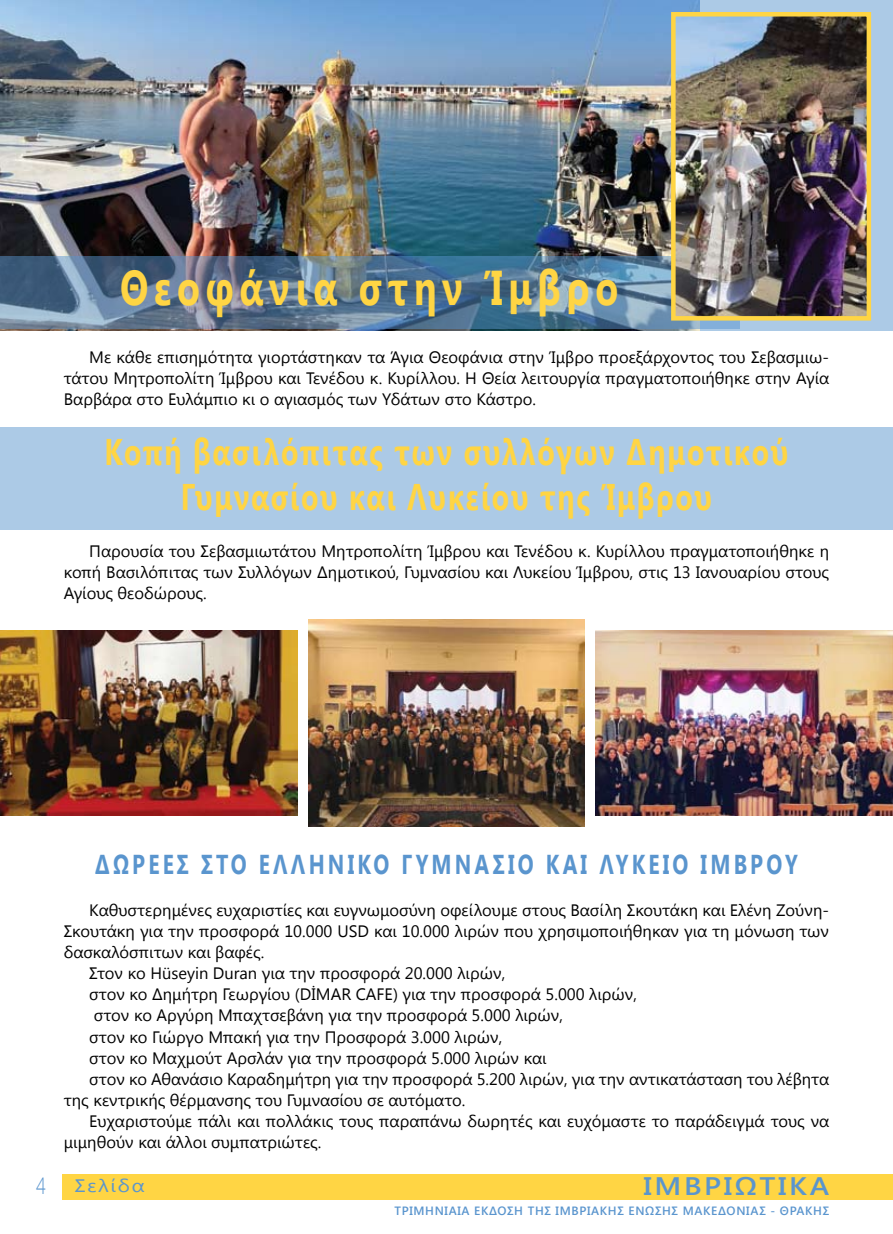
<style>
.page{position:relative;width:893px;height:1234px;background:#fff}
.page>*{position:absolute;margin:0;border:0;box-sizing:border-box;transform-origin:0 0}
.t1{font:700 48.75px "Segoe UI";letter-spacing:.15em;color:#ffd544;scale:.77 1}
.t2{font:700 37.05px/45px "Segoe UI";letter-spacing:.06em;color:#ffd544;text-align:center;scale:.77 1}
.t3{font:700 27.3px "Segoe UI";letter-spacing:.15em;color:#5a95ce;scale:.77 1}
.t4{font:600 25.2px "Segoe UI";letter-spacing:.09em;color:#5a95ce;scale:1.15 1}
.t5{font:18px "Segoe UI";letter-spacing:.09em;color:#5a95ce;scale:1.15 1}
.t6{font:16.5px/21px "Segoe UI";color:#000;text-align:justify}
.t7{font:600 12px "Segoe UI";letter-spacing:.055em;color:#5a95ce}
.s1{font-weight:300;font-size:23.4px}
</style>
<div class="page">
<div style="left:63px;top:1173px;width:830px;height:25px;background:#ffd544"></div>
<div style="left:647px;top:0;width:246px;height:330px;background:#accae6"></div>
<div style="left:0;top:427px;width:893px;height:102px;background:#accae6"></div>
<img style="left:0;top:0;width:700px;height:330px">
<svg style="left:0;top:256px;width:739px;height:72px"></svg>
<img style="left:676px;top:17px;width:190px;height:298px">
<div style="left:671px;top:12px;width:200px;height:308px;border:4px solid #ffd544"></div>
<img style="left:595px;top:630px;width:298px;height:184px">
<img style="left:0;top:630px;width:298px;height:185px">
<img style="left:308px;top:619px;width:277px;height:207px">
<h1 class="t1" style="left:120px;top:253px;width:648px">Θεοφάνια στην Ίμβρο</h1>
<p class="t6" style="left:64px;top:346px;width:767px;text-indent:26px">Με κάθε επισημότητα γιορτάστηκαν τα Άγια Θεοφάνια στην Ίμβρο προεξάρχοντος του Σεβασμιω&shy;τάτου Μητροπολίτη Ίμβρου και Τενέδου κ. Κυρίλλου. Η Θεία λειτουργία πραγματοποιήθηκε στην Αγία Βαρβάρα στο Ευλάμπιο κι ο αγιασμός των Υδάτων στο Κάστρο.</p>
<h2 class="t2" style="left:104px;top:427px;width:890px">Κοπή βασιλόπιτας των συλλόγων Δημοτικού<br>Γυμνασίου και Λυκείου της Ίμβρου</h2>
<p class="t6" style="left:64px;top:540px;width:767px;text-indent:26px">Παρουσία του Σεβασμιωτάτου Μητροπολίτη Ίμβρου και Τενέδου κ. Κυρίλλου πραγματοποιήθηκε η κοπή Βασιλόπιτας των Συλλόγων Δημοτικού, Γυμνασίου και Λυκείου Ίμβρου, στις 13 Ιανουαρίου στους Αγίους θεοδώρους.</p>
<h3 class="t3" style="left:95px;top:844px;width:914px">ΔΩΡΕΕΣ ΣΤΟ ΕΛΛΗΝΙΚΟ ΓΥΜΝΑΣΙΟ ΚΑΙ ΛΥΚΕΙΟ ΙΜΒΡΟΥ</h3>
<p class="t6" style="left:89px;top:899px;width:741px">Καθυστερημένες ευχαριστίες και ευγνωμοσύνη οφείλουμε στους Βασίλη Σκουτάκη και Ελένη Ζούνη-</p>
<p class="t6" style="left:64px;top:920px;width:767px">Σκουτάκη για την προσφορά 10.000 USD και 10.000 λιρών που χρησιμοποιήθηκαν για τη μόνωση των</p>
<p class="t6" style="left:64px;top:941px;width:202px">δασκαλόσπιτων και βαφές.</p>
<p class="t6" style="left:89px;top:962px;width:417px">Στον κο Hüseyin Duran για την προσφορά 20.000 λιρών,</p>
<p class="t6" style="left:89px;top:983px;width:549px">στον κο Δημήτρη Γεωργίου (DİMAR CAFE) για την προσφορά 5.000 λιρών,</p>
<p class="t6" style="left:94px;top:1004px;width:471px">στον κο Αργύρη Μπαχτσεβάνη για την προσφορά 5.000 λιρών,</p>
<p class="t6" style="left:89px;top:1025px;width:415px">στον κο Γιώργο Μπακή για την Προσφορά 3.000 λιρών,</p>
<p class="t6" style="left:89px;top:1046px;width:459px">στον κο Μαχμούτ Αρσλάν για την προσφορά 5.000 λιρών και</p>
<p class="t6" style="left:89px;top:1067px;width:741px">στον κο Αθανάσιο Καραδημήτρη για την προσφορά 5.200 λιρών, για την αντικατάσταση του λέβητα</p>
<p class="t6" style="left:64px;top:1088px;width:403px">της κεντρικής θέρμανσης του Γυμνασίου σε αυτόματο.</p>
<p class="t6" style="left:89px;top:1109px;width:741px">Ευχαριστούμε πάλι και πολλάκις τους παραπάνω δωρητές και ευχόμαστε το παράδειγμά τους να</p>
<p class="t6" style="left:64px;top:1130px;width:259px">μιμηθούν και άλλοι συμπατριώτες.</p>
<p class="t5" style="left:36px;top:1172px;width:96px"><span class="s1">4</span> Σελίδα</p>
<h3 class="t4" style="left:643px;top:1168px;width:163px">ΙΜΒΡΙΩΤΙΚΑ</h3>
<p class="t7" style="left:394px;top:1201px;width:436px">ΤΡΙΜΗΝΙΑΙΑ ΕΚΔΟΣΗ ΤΗΣ ΙΜΒΡΙΑΚΗΣ ΕΝΩΣΗΣ ΜΑΚΕΔΟΝΙΑΣ - ΘΡΑΚΗΣ</p>
</div>
